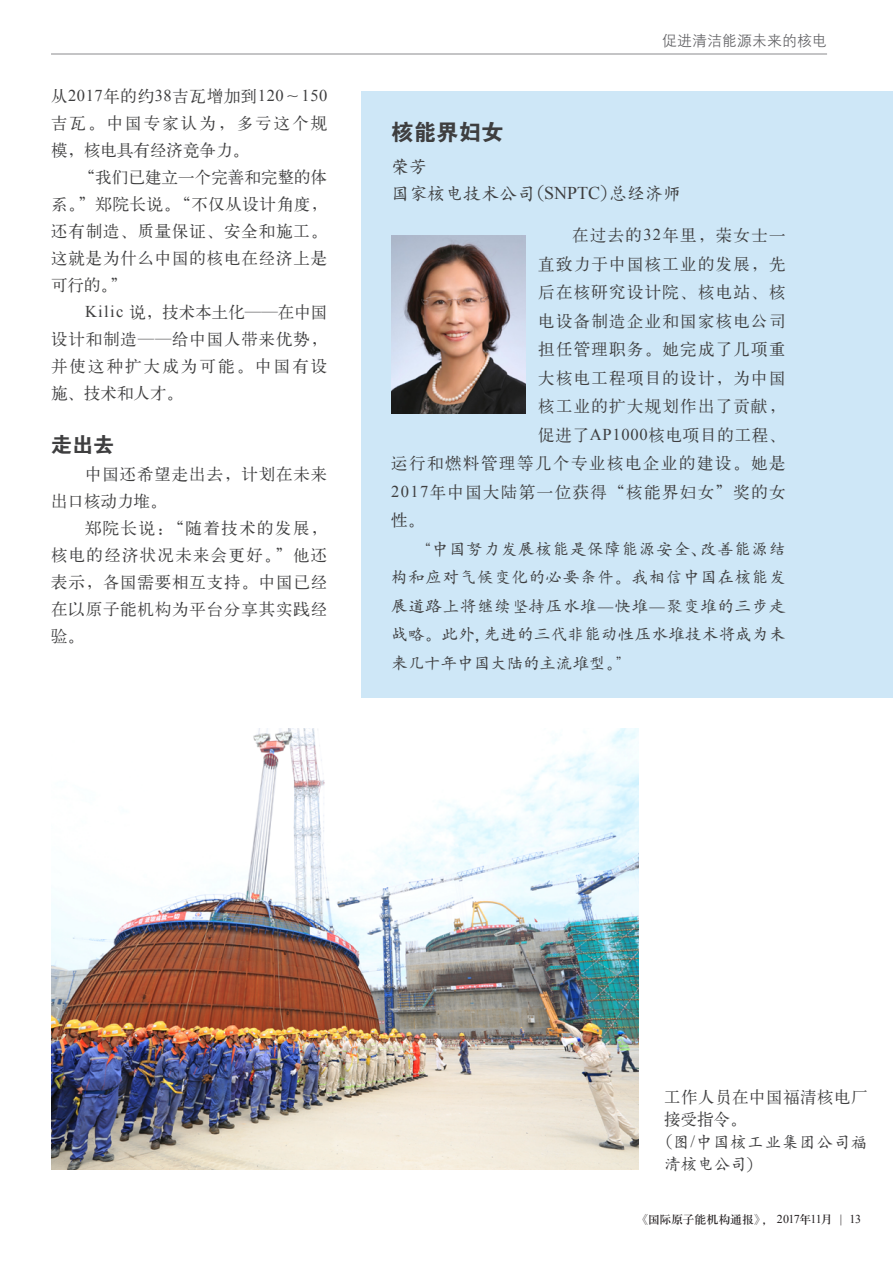
<style>
.page{position:relative;width:893px;height:1263px;background:#fff}
.page>*{position:absolute;margin:0;border:0;box-sizing:border-box;transform-origin:0 0}
.t1{font:22.5px "FZDHTK GBK1 0";color:#3e3e3f}
.t2{font:21px "FZDHTK GBK1 0";color:#3e3e3f}
.t3{font:18px/27px "H Yc 1 gj";color:#3e3e3f}
.t4{font:16.5px/27px "H Ya 1 gj";letter-spacing:.075em;color:#3e3e3f;text-align:justify}
.t5{font:16.5px/28.5px "H Yc 1 gj";letter-spacing:.015em;color:#3e3e3f;text-align:justify}
.t6{font:16.5px/27px "H Ya 1 gj";letter-spacing:.125em;color:#3e3e3f}
.t7{font:16.5px "Times New Roman";letter-spacing:.035em;color:#3e3e3f}
.t8{font:16.5px/27px "H Ya 1 gj";letter-spacing:.055em;color:#3e3e3f}
.t9{font:16.5px/22.5px "H Yc 1 gj";letter-spacing:.045em;color:#3e3e3f}
.t10{font:16.5px/22.5px "H Ya 1 gj";letter-spacing:.03em;color:#3e3e3f}
.t11{font:16.5px "H Ya 1 gj";letter-spacing:.045em;color:#3e3e3f}
.t12{font:15px "H Yg 2 gj";color:#636366}
.t13{font:12px "H Ya 3 gj";letter-spacing:-.015em;color:#231f20}
.s1{font-family:"H Ya 1 gj"}
.s2{font-family:"Times New Roman"}
.s3{font-family:"Koz Min Pr 6 N"}
</style>
<div class="page">
<div style="left:361px;top:91px;width:532px;height:606px;background:#cee7f7"></div>
<img style="left:391px;top:235px;width:134px;height:178px">
<img style="left:51px;top:729px;width:587px;height:440px">
<hr style="left:51px;top:54px;width:776px;height:1px;background:#636366">
<p class="t7" style="left:51px;top:84px;width:278px"><span class="s1">从</span>2017<span class="s1">年的约</span>38<span class="s1">吉瓦增加到</span>120<span class="s1">～</span>150</p>
<p class="t6" style="left:51px;top:109px;width:278px">吉瓦。中国专家认为，多亏这个规模，核电具有经济竞争力。</p>
<p class="t4" style="left:51px;top:163px;width:278px;text-indent:28px">“我们已建立一个完善和完整的体系。”郑院长说。“不仅从设计角度，还有制造、质量保证、安全和施工。这就是为什么中国的核电在经济上是可行的。”</p>
<p class="t4" style="left:51px;top:298px;width:278px;text-indent:34px"><span class="s2">Kilic</span> 说，技术本土化——在中国设计和制造——给中国人带来优势，并使这种扩大成为可能。中国有设施、技术和人才。</p>
<p class="t2" style="left:51px;top:433px;width:64px">走出去</p>
<p class="t8" style="left:51px;top:460px;width:278px;text-indent:34px">中国还希望走出去，计划在未来出口核动力堆。</p>
<p class="t4" style="left:51px;top:514px;width:278px;text-indent:34px">郑院长说：“随着技术的发展，核电的经济状况未来会更好。”他还表示，各国需要相互支持。中国已经在以原子能机构为平台分享其实践经验。</p>
<p class="t12" style="left:662px;top:33px;width:167px">促进清洁能源未来的核电</p>
<h1 class="t1" style="left:391px;top:119px;width:114px">核能界妇女</h1>
<p class="t3" style="left:391px;top:153px;width:292px">荣芳<br>国家核电技术公司<span class="s3">（</span><span class="s2">SNPTC</span><span class="s3">）</span>总经济师</p>
<p class="t4" style="left:572px;top:222px;width:215px">在过去的<span class="s2">32</span>年里，荣女士一</p>
<p class="t4" style="left:538px;top:250px;width:249px">直致力于中国核工业的发展，先</p>
<p class="t4" style="left:538px;top:279px;width:249px">后在核研究设计院、核电站、核</p>
<p class="t4" style="left:538px;top:307px;width:249px">电设备制造企业和国家核电公司</p>
<p class="t4" style="left:538px;top:336px;width:249px">担任管理职务。她完成了几项重</p>
<p class="t4" style="left:538px;top:364px;width:249px">大核电工程项目的设计，为中国</p>
<p class="t4" style="left:538px;top:393px;width:249px">核工业的扩大规划作出了贡献，</p>
<p class="t11" style="left:538px;top:427px;width:249px">促进了<span class="s2">AP1000</span>核电项目的工程、</p>
<p class="t4" style="left:391px;top:450px;width:396px">运行和燃料管理等几个专业核电企业的建设。她是</p>
<p class="t4" style="left:391px;top:478px;width:396px"><span class="s2">2017</span>年中国大陆第一位获得“核能界妇女”奖的女</p>
<p class="t4" style="left:391px;top:507px;width:34px">性。</p>
<p class="t5" style="left:391px;top:535px;width:396px;text-indent:34px"><span class="s3">“</span>中国努力发展核能是保障能源安全<span class="s3">、</span>改善能源结构和应对气候变化的必要条件<span class="s1">。</span>我相信中国在核能发展道路上将继续坚持压水堆<span class="s3">̶</span>快堆<span class="s3">̶</span>聚变堆的三步走战略<span class="s1">。</span>此外<span class="s3">，</span>先进的三代非能动性压水堆技术将成为未来几十年中国大陆的主流堆型<span class="s1">。</span><span class="s3">”</span></p>
<p class="t10" style="left:664px;top:1086px;width:205px">工作人员在中国福清核电厂接受指令。</p>
<p class="t9" style="left:664px;top:1131px;width:205px;text-indent:-8px"><span class="s3">（</span>图<span class="s2">/</span>中国核工业集团公司福清核电公司<span class="s3">）</span></p>
<p class="t13" style="left:636px;top:1213px;width:226px"><span class="s3">《</span>国际原子能机构通报<span class="s3">》，</span> <span class="s2">2017</span>年<span class="s2">11</span>月 <span class="s2">| 13</span></p>
</div>
